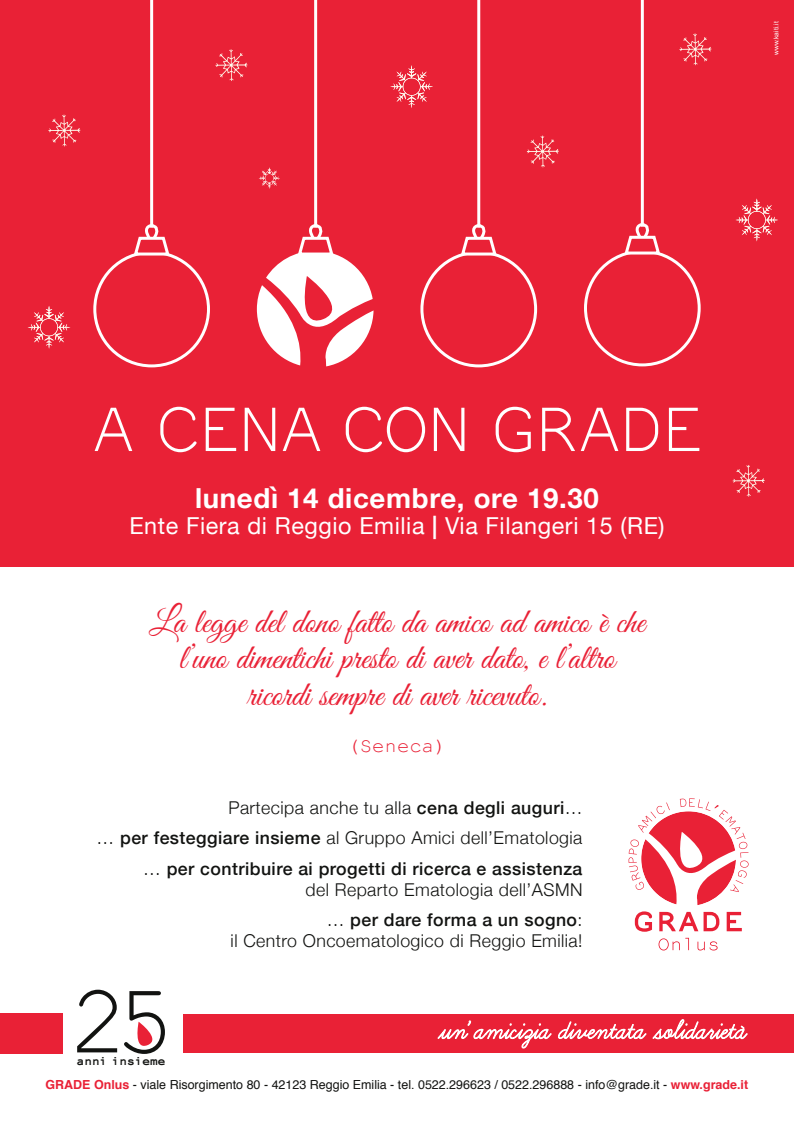
<style>
.page{position:relative;width:794px;height:1134px;background:#fff}
.page>*{position:absolute;margin:0;border:0;box-sizing:border-box;transform-origin:0 0}
.t1{font:34.44px "Great Vibes";color:#e92136}
.t2{font:700 27.6px "Helvetica Neue";letter-spacing:.025em;color:#fff}
.t3{font:23.36px "Helvetica Neue";letter-spacing:.025em;color:#fff}
.t4{font:20.68px "Not Courier Sans";color:#e92136}
.t5{font:300 17.68px "Helvetica Neue";letter-spacing:.025em;color:#121311}
.t6{font:500 17.68px "Helvetica Neue";letter-spacing:.025em;color:#121311}
.t7{font:700 12.88px "Not Courier Sans";color:#121311}
.t8{font:12.48px "Helvetica";color:#121311}
.t9{font:6.6px "Arial";letter-spacing:.01em;color:#fff}
.s1{font-weight:700}
.s2{font-weight:500}
.s3{font-weight:300}
.s4{font-weight:700;color:#e92136}
</style>
<div class="page">
<div style="left:0;top:0;width:794px;height:567px;background:#e92136"></div>
<svg style="left:77px;top:990px;width:40px;height:62px"></svg>
<svg style="left:124px;top:991px;width:41px;height:63px"></svg>
<div style="left:0;top:1014px;width:62px;height:40px;background:#e92136"></div>
<div style="left:183px;top:1014px;width:611px;height:38px;background:#e92136"></div>
<svg style="left:437px;top:1021px;width:114px;height:28px"></svg>
<svg style="left:558px;top:1021px;width:88px;height:18px"></svg>
<svg style="left:653px;top:1019px;width:94px;height:20px"></svg>
<svg style="left:346px;top:407px;width:353px;height:45px"></svg>
<svg style="left:95px;top:407px;width:225px;height:45px"></svg>
<svg style="left:735px;top:198px;width:43px;height:44px"></svg>
<svg style="left:732px;top:465px;width:32px;height:32px"></svg>
<hr style="left:641px;top:0;width:3px;height:227px;background:#fff">
<div style="left:584px;top:250px;width:116px;height:116px;border:3px solid #fff;border-radius:50%"></div>
<svg style="left:622px;top:218px;width:40px;height:38px"></svg>
<hr style="left:477px;top:0;width:3px;height:228px;background:#fff">
<div style="left:420px;top:251px;width:117px;height:116px;border:3px solid #fff;border-radius:50%"></div>
<svg style="left:459px;top:219px;width:40px;height:38px"></svg>
<hr style="left:150px;top:0;width:3px;height:228px;background:#fff">
<div style="left:93px;top:251px;width:117px;height:116px;border:3px solid #fff;border-radius:50%"></div>
<svg style="left:132px;top:219px;width:40px;height:38px"></svg>
<hr style="left:314px;top:0;width:3px;height:228px;background:#fff">
<svg style="left:257px;top:219px;width:116px;height:147px"></svg>
<svg style="left:527px;top:136px;width:32px;height:31px"></svg>
<svg style="left:390px;top:65px;width:43px;height:43px"></svg>
<svg style="left:679px;top:33px;width:32px;height:32px"></svg>
<svg style="left:48px;top:115px;width:32px;height:31px"></svg>
<svg style="left:259px;top:167px;width:21px;height:22px"></svg>
<svg style="left:215px;top:49px;width:32px;height:32px"></svg>
<svg style="left:28px;top:306px;width:43px;height:43px"></svg>
<svg style="left:658px;top:938px;width:59px;height:12px"></svg>
<svg style="left:635px;top:911px;width:107px;height:21px"></svg>
<svg style="left:628px;top:798px;width:121px;height:107px"></svg>
<p class="t9" style="left:771px;top:55px;width:35px;rotate:-90deg">www.kaiti.it</p>
<p class="t2" style="left:195px;top:476px;width:405px">lunedì 14 dicembre, ore 19.30</p>
<p class="t3" style="left:129px;top:508px;width:537px">Ente Fiera di Reggio Emilia <span class="s1">|</span> Via Filangeri 15 (RE)</p>
<p class="t1" style="left:149px;top:602px;width:497px">La legge del dono fatto da amico ad amico è che</p>
<p class="t1" style="left:179px;top:639px;width:437px">l’uno dimentichi presto di aver dato, e l’altro</p>
<p class="t1" style="left:247px;top:676px;width:300px">ricordi sempre di aver ricevuto.</p>
<p class="t4" style="left:347px;top:732px;width:101px">(Seneca)</p>
<p class="t5" style="left:228px;top:793px;width:355px">Partecipa anche tu alla <span class="s2">cena degli auguri</span>…</p>
<p class="t5" style="left:97px;top:824px;width:487px">… <span class="s2">per festeggiare insieme</span> al Gruppo Amici dell’Ematologia</p>
<p class="t6" style="left:143px;top:854px;width:441px"><span class="s3">…</span> per contribuire ai progetti di ricerca e assistenza</p>
<p class="t5" style="left:305px;top:875px;width:278px">del Reparto Ematologia dell’ASMN</p>
<p class="t6" style="left:327px;top:906px;width:257px"><span class="s3">…</span> per dare forma a un sogno<span class="s3">:</span></p>
<p class="t5" style="left:231px;top:927px;width:353px">il Centro Oncoematologico di Reggio Emilia!</p>
<p class="t7" style="left:77px;top:1051px;width:90px">anni insieme</p>
<p class="t8" style="left:46px;top:1075px;width:704px"><span class="s4">GRADE Onlus</span> - viale Risorgimento 80 - 42123 Reggio Emilia - tel. 0522.296623 / 0522.296888 - info@grade.it - <span class="s4">www.grade.it</span></p>
</div>
